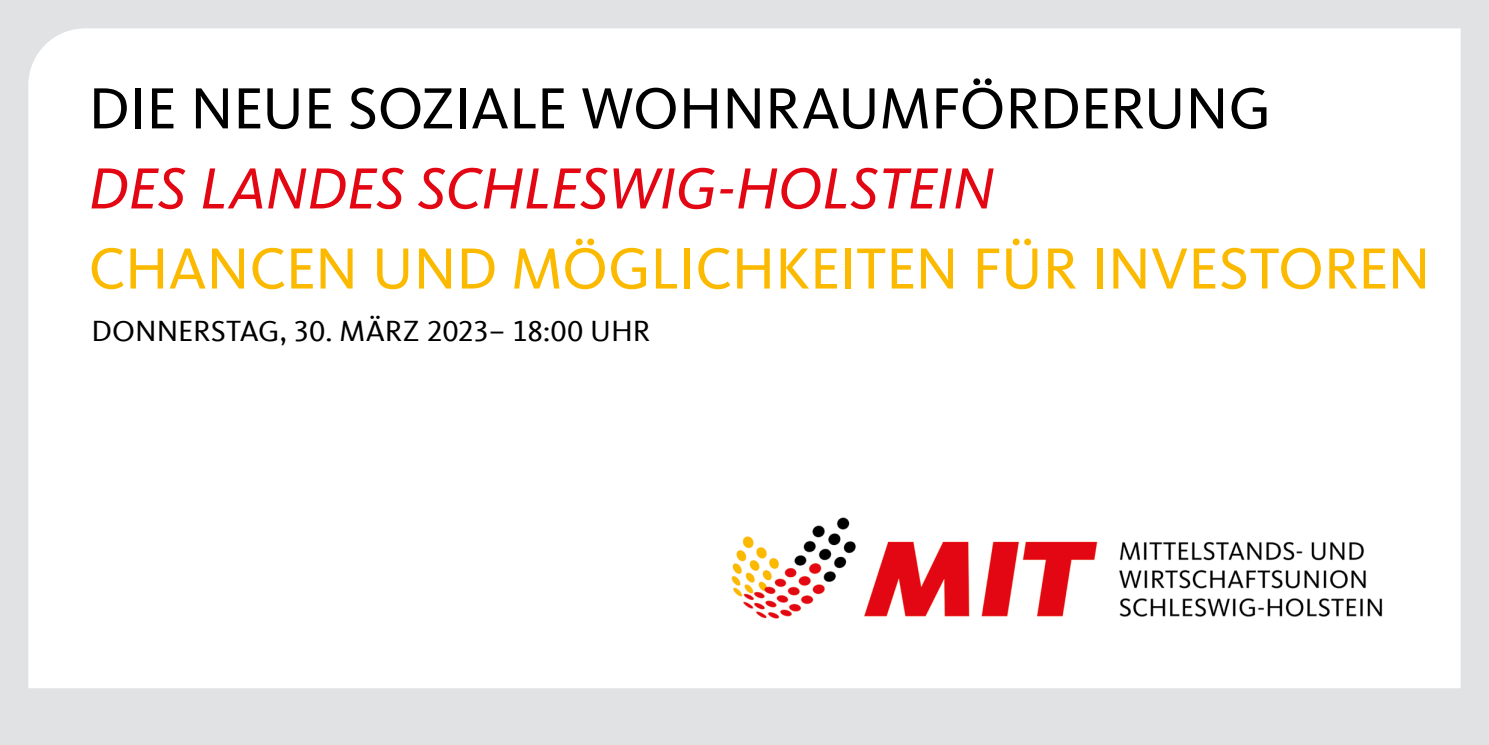
<style>
.page{position:relative;width:1489px;height:745px;background:#fff}
.page>*{position:absolute;margin:0;border:0;box-sizing:border-box;transform-origin:0 0}
.t1{font:60px "CDU Kievit Tab";letter-spacing:-.005em;color:#fbba00}
.t2{font:60px "CDU Kievit Tab";letter-spacing:-.005em;color:#000}
.t3{font:italic 60px "CDU Kievit Tab";letter-spacing:-.005em;color:#e30613}
.t4{font:30px "CDU Kievit Tab";color:#000}
</style>
<div class="page">
<div style="left:0;top:0;width:1488px;height:744px;background:#e1e2e4"></div>
<div style="left:28px;top:28px;width:1432px;height:659px;background:#fff"></div>
<img style="left:704px;top:492px;width:699px;height:139px">
<p class="t2" style="left:89px;top:74px;width:1183px">DIE NEUE SOZIALE WOHNRAUMFÖRDERUNG</p>
<p class="t3" style="left:89px;top:153px;width:907px">DES LANDES SCHLESWIG-HOLSTEIN</p>
<p class="t1" style="left:89px;top:234px;width:1343px">CHANCEN UND MÖGLICHKEITEN FÜR INVESTOREN</p>
<p class="t4" style="left:91px;top:314px;width:560px">DONNERSTAG, 30. MÄRZ 2023– 18:00 UHR</p>
</div>
